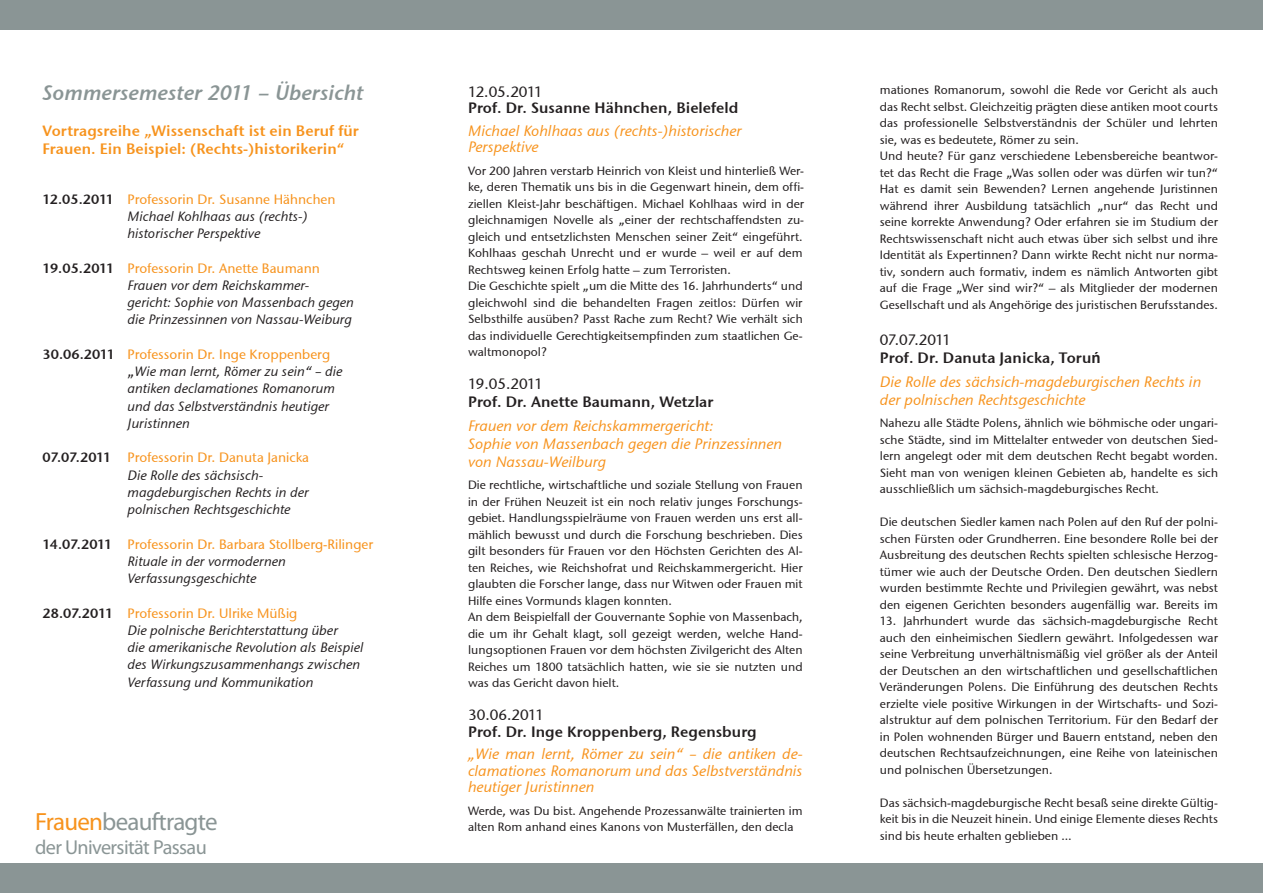
<style>
.page{position:relative;width:1263px;height:893px;background:#fff}
.page>*{position:absolute;margin:0;border:0;box-sizing:border-box;transform-origin:0 0}
.t1{font:24.9px "Myriad Pro";letter-spacing:-.03em;color:#8a9595}
.t2{font:21px "Stone Sans Semi ITCTT Italic";letter-spacing:.005em;color:#8a9595}
.t3{font:20.25px "Myriad Pro";letter-spacing:-.03em;color:#8a9595}
.t4{font:italic 15px/16.5px "Stone Sans ITCTT Medium";letter-spacing:.005em;color:#f7931d}
.t5{font:15px "Stone Sans Semi ITCTT";letter-spacing:.005em;color:#231f20}
.t6{font:15px/18px "Stone Sans Semi ITCTT";letter-spacing:.005em;color:#f7931d}
.t7{font:15px "Stone Sans ITCTT Medium";letter-spacing:-.035em;color:#231f20}
.t8{font:italic 13.5px/17.2px "Stone Sans ITCTT Medium";letter-spacing:.005em;color:#231f20}
.t9{font:12px/16.5px "Stone Sans ITCTT Medium";letter-spacing:.005em;color:#231f20}
.s1{font-family:"Stone Sans Semi ITCTT";font-style:normal}
.s2{font-style:normal;color:#f7931d}
.s3{font-style:normal}
.s4{color:#f7931d}
.s5{font-family:"Arial";font-weight:700}
</style>
<div class="page">
<div style="left:0;top:0;width:1263px;height:30px;background:#8a9595"></div>
<div style="left:0;top:863px;width:1263px;height:30px;background:#8a9595"></div>
<h2 class="t2" style="left:43px;top:80px;width:322px">Sommersemester 2011 – Übersicht</h2>
<p class="t6" style="left:43px;top:121px;width:318px">Vortragsreihe „Wissenschaft ist ein Beruf für<br>Frauen. Ein Beispiel: (Rechts-)historikerin“</p>
<p class="t8" style="left:128px;top:190px;width:210px;text-indent:-85px"><span class="s1">12.05.2011</span> <span class="s2">Professorin Dr. Susanne Hähnchen<br></span>Michael Kohlhaas aus (rechts-) historischer Perspektive</p>
<p class="t8" style="left:128px;top:259px;width:228px;text-indent:-85px"><span class="s1">19.05.2011</span> <span class="s2">Professorin Dr. Anette Baumann </span>Frauen vor dem Reichskammer&shy;gericht: Sophie von Massenbach gegen die Prinzessinnen von Nassau-Weiburg</p>
<p class="t8" style="left:128px;top:345px;width:216px;text-indent:-85px"><span class="s1">30.06.2011</span> <span class="s2">Professorin Dr. Inge Kroppenberg </span><span class="s3">„</span>Wie man lernt, Römer zu sein“ – die antiken declamationes Romanorum und das Selbstverständnis heutiger<br>Juristinnen</p>
<p class="t8" style="left:128px;top:449px;width:183px;text-indent:-85px"><span class="s1">07.07.2011</span> <span class="s2">Professorin Dr. Danuta Janicka<br></span>Die Rolle des sächsisch&shy;magdeburgischen Rechts in der polnischen Rechtsgeschichte</p>
<p class="t8" style="left:128px;top:535px;width:247px;text-indent:-85px"><span class="s1">14.07.2011</span> <span class="s2">Professorin Dr. Barbara Stollberg-Rilinger<br></span>Rituale in der vormodernen<br>Verfassungsgeschichte</p>
<p class="t8" style="left:128px;top:604px;width:237px;text-indent:-85px"><span class="s1">28.07.2011</span> <span class="s2">Professorin Dr. Ulrike Müßig<br></span>Die polnische Berichterstattung über<br>die amerikanische Revolution als Beispiel des Wirkungszusammenhangs zwischen Verfassung und Kommunikation</p>
<h1 class="t1" style="left:35px;top:806px;width:184px"><span class="s4">Frauen</span>beauftragte</h1>
<h3 class="t3" style="left:35px;top:834px;width:173px">der Universität Passau</h3>
<p class="t7" style="left:468px;top:83px;width:76px">12.05.2011</p>
<p class="t5" style="left:468px;top:99px;width:272px">Prof. Dr. Susanne Hähnchen, Bielefeld</p>
<p class="t4" style="left:468px;top:122px;width:275px">Michael Kohlhaas aus (rechts-)historischer<br>Perspektive</p>
<p class="t9" style="left:468px;top:162px;width:338px">Vor 200 Jahren verstarb Heinrich von Kleist und hinterließ Wer&shy;ke, deren Thematik uns bis in die Gegenwart hinein, dem offi&shy;ziellen Kleist-Jahr beschäftigen. Michael Kohlhaas wird in der gleichnamigen Novelle als „einer der rechtschaffendsten zu&shy;gleich und entsetzlichsten Menschen seiner Zeit“ eingeführt.<br>Kohlhaas geschah Unrecht und er wurde – weil er auf dem Rechtsweg keinen Erfolg hatte – zum Terroristen.<br>Die Geschichte spielt „um die Mitte des 16. Jahrhunderts“ und gleichwohl sind die behandelten Fragen zeitlos: Dürfen wir Selbsthilfe ausüben? Passt Rache zum Recht? Wie verhält sich das individuelle Gerechtigkeitsempfinden zum staatlichen Ge&shy;waltmonopol?</p>
<p class="t7" style="left:468px;top:374px;width:76px">19.05.2011</p>
<p class="t5" style="left:468px;top:392px;width:247px">Prof. Dr. Anette Baumann, Wetzlar</p>
<p class="t4" style="left:468px;top:417px;width:315px;line-height:18px">Frauen vor dem Reichskammergericht:<br>Sophie von Massenbach gegen die Prinzessinnen von Nassau-Weilburg</p>
<p class="t9" style="left:468px;top:477px;width:336px">Die rechtliche, wirtschaftliche und soziale Stellung von Frauen in der Frühen Neuzeit ist ein noch relativ junges Forschungs&shy;gebiet. Handlungsspielräume von Frauen werden uns erst all&shy;mählich bewusst und durch die Forschung beschrieben. Dies gilt besonders für Frauen vor den Höchsten Gerichten des Al&shy;ten Reiches, wie Reichshofrat und Reichskammergericht. Hier glaubten die Forscher lange, dass nur Witwen oder Frauen mit Hilfe eines Vormunds klagen konnten.<br>An dem Beispielfall der Gouvernante Sophie von Massenbach, die um ihr Gehalt klagt, soll gezeigt werden, welche Hand&shy;lungsoptionen Frauen vor dem höchsten Zivilgericht des Alten Reiches um 1800 tatsächlich hatten, wie sie sie nutzten und was das Gericht davon hielt.</p>
<p class="t7" style="left:468px;top:706px;width:77px">30.06.2011</p>
<p class="t5" style="left:468px;top:722px;width:290px">Prof. Dr. Inge Kroppenberg, Regensburg</p>
<p class="t4" style="left:468px;top:746px;width:336px;text-align:justify">„Wie man lernt, Römer zu sein“ – die antiken de&shy;clamationes Romanorum und das Selbstverständnis heutiger Juristinnen</p>
<p class="t9" style="left:468px;top:802px;width:336px">Werde, was Du bist. Angehende Prozessanwälte trainierten im alten Rom anhand eines Kanons von Musterfällen, den decla</p>
<p class="t9" style="left:880px;top:82px;width:340px">mationes Romanorum, sowohl die Rede vor Gericht als auch das Recht selbst. Gleichzeitig prägten diese antiken moot courts das professionelle Selbstverständnis der Schüler und lehrten sie, was es bedeutete, Römer zu sein.<br>Und heute? Für ganz verschiedene Lebensbereiche beantwor&shy;tet das Recht die Frage „Was sollen oder was dürfen wir tun?“ Hat es damit sein Bewenden? Lernen angehende Juristinnen während ihrer Ausbildung tatsächlich „nur“ das Recht und seine korrekte Anwendung? Oder erfahren sie im Studium der Rechtswissenschaft nicht auch etwas über sich selbst und ihre Identität als Expertinnen? Dann wirkte Recht nicht nur norma&shy;tiv, sondern auch formativ, indem es nämlich Antworten gibt auf die Frage „Wer sind wir?“ – als Mitglieder der modernen Gesellschaft und als Angehörige des juristischen Berufsstandes.</p>
<p class="t7" style="left:880px;top:330px;width:73px">07.07.2011</p>
<p class="t5" style="left:880px;top:348px;width:222px">Prof. Dr. Danuta Janicka, Toru<span class="s5">ń</span></p>
<p class="t4" style="left:880px;top:373px;width:323px;line-height:18px">Die Rolle des sächsich-magdeburgischen Rechts in der polnischen Rechtsgeschichte</p>
<p class="t9" style="left:880px;top:415px;width:340px;text-align:justify">Nahezu alle Städte Polens, ähnlich wie böhmische oder ungari&shy;sche Städte, sind im Mittelalter entweder von deutschen Sied&shy;lern angelegt oder mit dem deutschen Recht begabt worden.<br>Sieht man von wenigen kleinen Gebieten ab, handelte es sich ausschließlich um sächsich-magdeburgisches Recht.</p>
<p class="t9" style="left:880px;top:514px;width:340px;text-align:justify">Die deutschen Siedler kamen nach Polen auf den Ruf der polni&shy;schen Fürsten oder Grundherren. Eine besondere Rolle bei der Ausbreitung des deutschen Rechts spielten schlesische Herzog&shy;tümer wie auch der Deutsche Orden. Den deutschen Siedlern wurden bestimmte Rechte und Privilegien gewährt, was nebst den eigenen Gerichten besonders augenfällig war. Bereits im</p>
<p class="t9" style="left:880px;top:613px;width:340px;text-align:justify">13. Jahrhundert wurde das sächsich-magdeburgische Recht auch den einheimischen Siedlern gewährt. Infolgedessen war seine Verbreitung unverhältnismäßig viel größer als der Anteil der Deutschen an den wirtschaftlichen und gesellschaftlichen Veränderungen Polens. Die Einführung des deutschen Rechts erzielte viele positive Wirkungen in der Wirtschafts- und Sozi&shy;alstruktur auf dem polnischen Territorium. Für den Bedarf der in Polen wohnenden Bürger und Bauern entstand, neben den deutschen Rechtsaufzeichnungen, eine Reihe von lateinischen und polnischen Übersetzungen.</p>
<p class="t9" style="left:880px;top:794px;width:340px;text-align:justify">Das sächsich-magdeburgische Recht besaß seine direkte Gültig&shy;keit bis in die Neuzeit hinein. Und einige Elemente dieses Rechts sind bis heute erhalten geblieben …</p>
</div>
